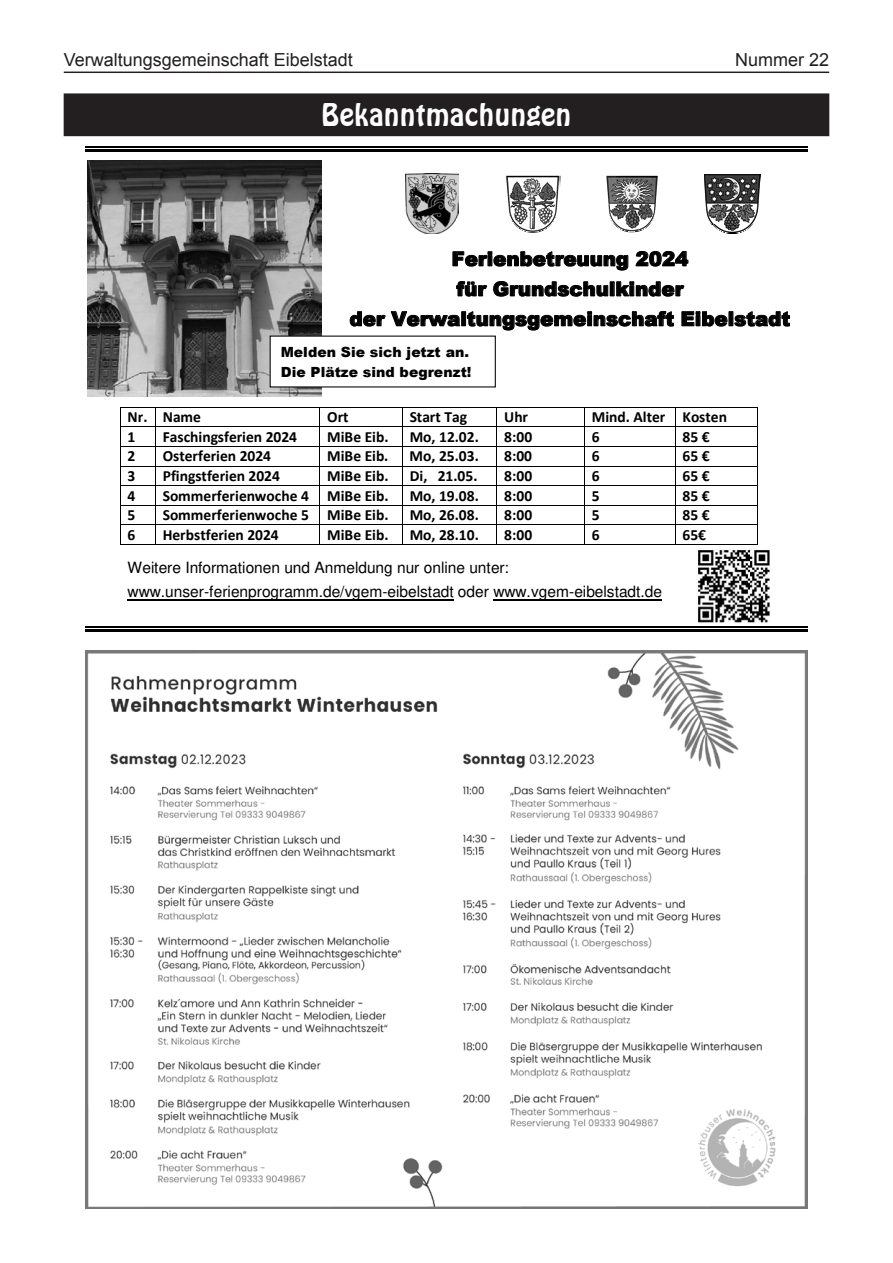
<style>
.page{position:relative;width:893px;height:1263px;background:#fff}
.page>*{position:absolute;margin:0;border:0;box-sizing:border-box;transform-origin:0 0}
.t1{font:30px "Hobo BT";color:#fff}
.t2{font:900 19.8px/30px "Arial";color:#000;text-align:center}
.t3{font:18px "Arial";color:#231f20}
.t4{font:700 15.6px "Calibri";color:#000}
.t5{font:15.6px/24.3px "Helvetica";color:#000}
.t6{font:900 13.95px/20px "Arial";letter-spacing:.005em;color:#000}
</style>
<div class="page">
<hr style="left:64px;top:72px;width:765px;height:1px;background:#231f20">
<div style="left:64px;top:94px;width:765px;height:42px;background:#231f20"></div>
<img style="left:88px;top:161px;width:233px;height:235px">
<hr style="left:86px;top:146px;width:722px;height:1px;background:#000">
<hr style="left:86px;top:149px;width:722px;height:2px;background:#000">
<svg style="left:453px;top:251px;width:175px;height:19px"></svg>
<svg style="left:636px;top:251px;width:52px;height:15px"></svg>
<svg style="left:456px;top:281px;width:31px;height:15px"></svg>
<svg style="left:493px;top:281px;width:115px;height:15px"></svg>
<div style="left:610px;top:282px;width:4px;height:14px;border:1px solid #000"></div>
<svg style="left:616px;top:281px;width:68px;height:15px"></svg>
<svg style="left:350px;top:311px;width:110px;height:15px"></svg>
<div style="left:461px;top:311px;width:5px;height:15px;border:1px solid #000"></div>
<svg style="left:467px;top:311px;width:207px;height:19px"></svg>
<svg style="left:682px;top:311px;width:45px;height:15px"></svg>
<svg style="left:734px;top:311px;width:56px;height:15px"></svg>
<hr style="left:120px;top:407px;width:35px;height:1px;background:#000">
<hr style="left:155px;top:407px;width:164px;height:1px;background:#000">
<hr style="left:320px;top:407px;width:82px;height:1px;background:#000">
<hr style="left:402px;top:407px;width:94px;height:1px;background:#000">
<hr style="left:497px;top:407px;width:87px;height:1px;background:#000">
<hr style="left:585px;top:407px;width:90px;height:1px;background:#000">
<hr style="left:675px;top:407px;width:82px;height:1px;background:#000">
<hr style="left:120px;top:427px;width:35px;height:1px;background:#000">
<hr style="left:155px;top:427px;width:164px;height:1px;background:#000">
<hr style="left:320px;top:427px;width:82px;height:1px;background:#000">
<hr style="left:402px;top:427px;width:94px;height:1px;background:#000">
<hr style="left:497px;top:427px;width:87px;height:1px;background:#000">
<hr style="left:585px;top:427px;width:90px;height:1px;background:#000">
<hr style="left:675px;top:427px;width:82px;height:1px;background:#000">
<hr style="left:120px;top:446px;width:35px;height:1px;background:#000">
<hr style="left:155px;top:446px;width:164px;height:1px;background:#000">
<hr style="left:320px;top:446px;width:82px;height:1px;background:#000">
<hr style="left:402px;top:446px;width:94px;height:1px;background:#000">
<hr style="left:497px;top:446px;width:87px;height:1px;background:#000">
<hr style="left:585px;top:446px;width:90px;height:1px;background:#000">
<hr style="left:675px;top:446px;width:82px;height:1px;background:#000">
<hr style="left:120px;top:466px;width:35px;height:1px;background:#000">
<hr style="left:155px;top:466px;width:164px;height:1px;background:#000">
<hr style="left:320px;top:466px;width:82px;height:1px;background:#000">
<hr style="left:402px;top:466px;width:94px;height:1px;background:#000">
<hr style="left:497px;top:466px;width:87px;height:1px;background:#000">
<hr style="left:585px;top:466px;width:90px;height:1px;background:#000">
<hr style="left:675px;top:466px;width:82px;height:1px;background:#000">
<hr style="left:120px;top:485px;width:35px;height:1px;background:#000">
<hr style="left:155px;top:485px;width:164px;height:1px;background:#000">
<hr style="left:320px;top:485px;width:82px;height:1px;background:#000">
<hr style="left:402px;top:485px;width:94px;height:1px;background:#000">
<hr style="left:497px;top:485px;width:87px;height:1px;background:#000">
<hr style="left:585px;top:485px;width:90px;height:1px;background:#000">
<hr style="left:675px;top:485px;width:82px;height:1px;background:#000">
<hr style="left:120px;top:505px;width:35px;height:1px;background:#000">
<hr style="left:155px;top:505px;width:164px;height:1px;background:#000">
<hr style="left:320px;top:505px;width:82px;height:1px;background:#000">
<hr style="left:402px;top:505px;width:94px;height:1px;background:#000">
<hr style="left:497px;top:505px;width:87px;height:1px;background:#000">
<hr style="left:585px;top:505px;width:90px;height:1px;background:#000">
<hr style="left:675px;top:505px;width:82px;height:1px;background:#000">
<hr style="left:120px;top:525px;width:35px;height:1px;background:#000">
<hr style="left:155px;top:525px;width:164px;height:1px;background:#000">
<hr style="left:320px;top:525px;width:82px;height:1px;background:#000">
<hr style="left:402px;top:525px;width:94px;height:1px;background:#000">
<hr style="left:497px;top:525px;width:87px;height:1px;background:#000">
<hr style="left:585px;top:525px;width:90px;height:1px;background:#000">
<hr style="left:675px;top:525px;width:82px;height:1px;background:#000">
<svg style="left:120px;top:408px;width:1px;height:136px"></svg>
<hr style="left:120px;top:544px;width:35px;height:1px;background:#000">
<svg style="left:155px;top:408px;width:1px;height:136px"></svg>
<hr style="left:155px;top:544px;width:164px;height:1px;background:#000">
<svg style="left:319px;top:407px;width:1px;height:138px"></svg>
<hr style="left:320px;top:544px;width:82px;height:1px;background:#000">
<svg style="left:402px;top:408px;width:1px;height:136px"></svg>
<hr style="left:402px;top:544px;width:94px;height:1px;background:#000">
<svg style="left:496px;top:407px;width:1px;height:138px"></svg>
<hr style="left:497px;top:544px;width:87px;height:1px;background:#000">
<svg style="left:584px;top:407px;width:1px;height:138px"></svg>
<hr style="left:585px;top:544px;width:90px;height:1px;background:#000">
<svg style="left:675px;top:408px;width:1px;height:136px"></svg>
<hr style="left:675px;top:544px;width:82px;height:1px;background:#000">
<svg style="left:757px;top:407px;width:1px;height:138px"></svg>
<hr style="left:128px;top:599px;width:326px;height:1px;background:#000">
<hr style="left:493px;top:599px;width:169px;height:1px;background:#000">
<hr style="left:86px;top:629px;width:722px;height:2px;background:#000">
<hr style="left:86px;top:626px;width:722px;height:1px;background:#000">
<img style="left:696px;top:549px;width:74px;height:73px">
<img style="left:406px;top:174px;width:53px;height:59px">
<img style="left:506px;top:175px;width:53px;height:25px">
<img style="left:508px;top:200px;width:50px;height:16px">
<img style="left:510px;top:216px;width:46px;height:5px">
<img style="left:512px;top:221px;width:42px;height:3px">
<img style="left:514px;top:224px;width:38px;height:2px">
<img style="left:516px;top:226px;width:34px;height:2px">
<img style="left:518px;top:228px;width:29px;height:1px">
<svg style="left:520px;top:229px;width:26px;height:4px"></svg>
<img style="left:607px;top:175px;width:50px;height:36px">
<img style="left:610px;top:211px;width:45px;height:6px">
<img style="left:611px;top:217px;width:42px;height:4px">
<img style="left:613px;top:221px;width:38px;height:3px">
<img style="left:615px;top:224px;width:34px;height:2px">
<img style="left:617px;top:226px;width:30px;height:1px">
<svg style="left:618px;top:227px;width:28px;height:6px"></svg>
<img style="left:705px;top:174px;width:55px;height:37px">
<img style="left:707px;top:211px;width:51px;height:5px">
<img style="left:708px;top:216px;width:49px;height:3px">
<img style="left:709px;top:219px;width:46px;height:4px">
<img style="left:711px;top:223px;width:42px;height:2px">
<img style="left:713px;top:225px;width:38px;height:2px">
<img style="left:715px;top:227px;width:34px;height:2px">
<img style="left:717px;top:229px;width:29px;height:1px">
<svg style="left:719px;top:230px;width:27px;height:4px"></svg>
<div style="left:270px;top:336px;width:225px;height:51px;background:#fff"></div>
<img style="left:85px;top:650px;width:723px;height:559px">
<p class="t3" style="left:64px;top:48px;width:291px">Verwaltungsgemeinschaft Eibelstadt</p>
<p class="t3" style="left:735px;top:48px;width:96px">Nummer 22</p>
<h1 class="t1" style="left:321px;top:97px;width:252px">Bekanntmachungen</h1>
<p class="t2" style="left:350px;top:243px;width:442px">Ferienbetreuung 2024<br>für Grundschulkinder<br>der Verwaltungsgemeinschaft Eibelstadt</p>
<p class="t6" style="left:281px;top:342px;width:192px">Melden Sie sich jetzt an.<br>Die Plätze sind begrenzt!</p>
<p class="t4" style="left:128px;top:407px;width:75px">Nr. Name</p>
<p class="t4" style="left:327px;top:407px;width:23px">Ort</p>
<p class="t4" style="left:410px;top:407px;width:59px">Start Tag</p>
<p class="t4" style="left:504px;top:407px;width:25px">Uhr</p>
<p class="t4" style="left:592px;top:407px;width:137px">Mind. Alter Kosten</p>
<p class="t4" style="left:128px;top:427px;width:9px">1</p>
<p class="t4" style="left:163px;top:427px;width:136px">Faschingsferien 2024</p>
<p class="t4" style="left:327px;top:427px;width:63px">MiBe Eib.</p>
<p class="t4" style="left:410px;top:427px;width:71px">Mo, 12.02.</p>
<p class="t4" style="left:504px;top:427px;width:29px">8:00</p>
<p class="t4" style="left:592px;top:427px;width:9px">6</p>
<p class="t4" style="left:683px;top:427px;width:29px">85 €</p>
<p class="t4" style="left:128px;top:446px;width:9px">2</p>
<p class="t4" style="left:163px;top:446px;width:110px">Osterferien 2024</p>
<p class="t4" style="left:327px;top:446px;width:63px">MiBe Eib.</p>
<p class="t4" style="left:410px;top:446px;width:71px">Mo, 25.03.</p>
<p class="t4" style="left:504px;top:446px;width:29px">8:00</p>
<p class="t4" style="left:592px;top:446px;width:9px">6</p>
<p class="t4" style="left:683px;top:446px;width:29px">65 €</p>
<p class="t4" style="left:128px;top:466px;width:9px">3</p>
<p class="t4" style="left:163px;top:466px;width:119px">Pfingstferien 2024</p>
<p class="t4" style="left:327px;top:466px;width:63px">MiBe Eib.</p>
<p class="t4" style="left:410px;top:466px;width:69px">Di, 21.05.</p>
<p class="t4" style="left:504px;top:466px;width:29px">8:00</p>
<p class="t4" style="left:592px;top:466px;width:9px">6</p>
<p class="t4" style="left:683px;top:466px;width:29px">65 €</p>
<p class="t4" style="left:128px;top:485px;width:9px">4</p>
<p class="t4" style="left:163px;top:485px;width:227px">Sommerferienwoche 4 MiBe Eib.</p>
<p class="t4" style="left:410px;top:485px;width:71px">Mo, 19.08.</p>
<p class="t4" style="left:504px;top:485px;width:29px">8:00</p>
<p class="t4" style="left:592px;top:485px;width:9px">5</p>
<p class="t4" style="left:683px;top:485px;width:29px">85 €</p>
<p class="t4" style="left:128px;top:505px;width:9px">5</p>
<p class="t4" style="left:163px;top:505px;width:227px">Sommerferienwoche 5 MiBe Eib.</p>
<p class="t4" style="left:410px;top:505px;width:71px">Mo, 26.08.</p>
<p class="t4" style="left:504px;top:505px;width:29px">8:00</p>
<p class="t4" style="left:592px;top:505px;width:9px">5</p>
<p class="t4" style="left:683px;top:505px;width:29px">85 €</p>
<p class="t4" style="left:128px;top:525px;width:9px">6</p>
<p class="t4" style="left:163px;top:525px;width:117px">Herbstferien 2024</p>
<p class="t4" style="left:327px;top:525px;width:63px">MiBe Eib.</p>
<p class="t4" style="left:410px;top:525px;width:71px">Mo, 28.10.</p>
<p class="t4" style="left:504px;top:525px;width:29px">8:00</p>
<p class="t4" style="left:592px;top:525px;width:9px">6</p>
<p class="t4" style="left:683px;top:525px;width:25px">65€</p>
<p class="t5" style="left:128px;top:557px;width:536px">Weitere Informationen und Anmeldung nur online unter: www.unser-ferienprogramm.de/vgem-eibelstadt oder www.vgem-eibelstadt.de</p>
</div>
